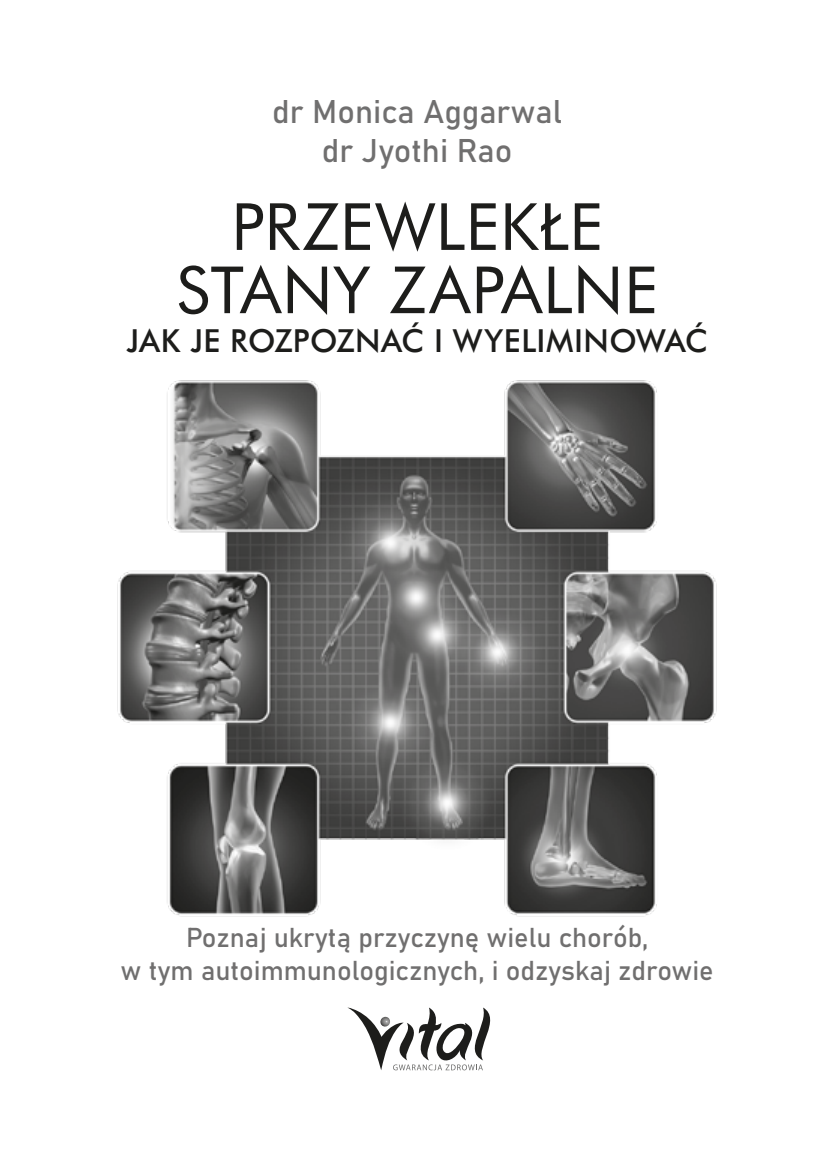
<style>
.page{position:relative;width:823px;height:1163px;background:#fff}
.page>*{position:absolute;margin:0;border:0;box-sizing:border-box;transform-origin:0 0}
.t1{font:65px/63.2px "Futura EU";letter-spacing:.01em;color:#1d1d1b;text-align:center}
.t2{font:32.4px/38.6px "Bahnschrift";color:#706f6f;text-align:center}
.t3{font:31.6px "Futura Md EU";letter-spacing:.01em;color:#1d1d1b}
.t4{font:27px/32.6px "Bahnschrift";color:#706f6f;text-align:center}
</style>
<div class="page">
<img style="left:117px;top:380px;width:600px;height:691px">
<svg style="left:347px;top:1007px;width:143px;height:63px"></svg>
<p class="t2" style="left:272px;top:90px;width:291px">dr Monica Aggarwal dr Jyothi Rao</p>
<h1 class="t1" style="left:176px;top:197px;width:483px">PRZEWLEKŁE<br>STANY ZAPALNE</h1>
<p class="t3" style="left:126px;top:322px;width:582px">JAK JE ROZPOZNAĆ I WYELIMINOWAĆ</p>
<p class="t4" style="left:121px;top:919px;width:594px">Poznaj ukrytą przyczynę wielu chorób,<br>w tym autoimmunologicznych, i odzyskaj zdrowie</p>
</div>
